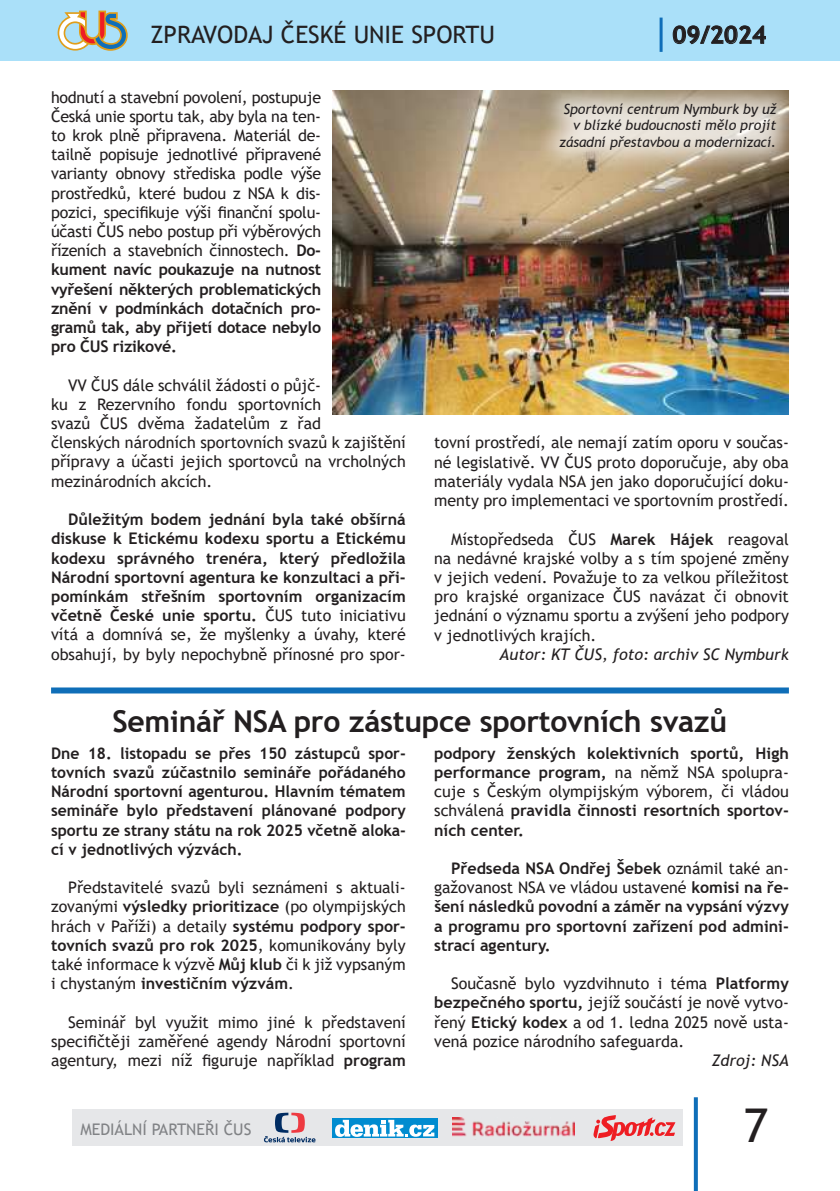
<style>
.page{position:relative;width:840px;height:1191px;background:#fff}
.page>*{position:absolute;margin:0;border:0;box-sizing:border-box;transform-origin:0 0}
.t1{font:46.6px "Trebuchet MS";color:#231f20}
.t2{font:700 30px "Trebuchet MS";letter-spacing:-.01em;color:#231f20}
.t3{font:24px "Trebuchet MS";color:#231f20}
.t4{font:700 24px "Trebuchet MS";color:#231f20}
.t5{font:16px/19.2px "Trebuchet MS";color:#231f20;text-align:justify}
.t6{font:700 16px/19.2px "Trebuchet MS";color:#231f20;text-align:justify}
.t7{font:italic 16px "Trebuchet MS";color:#231f20}
.t8{font:16px "Trebuchet MS";color:#808285}
.t9{font:italic 14px/16.8px "Trebuchet MS";letter-spacing:-.005em;color:#231f20;text-align:right}
.s1{font-weight:700}
.s2{font-weight:400}
</style>
<div class="page">
<div style="left:0;top:0;width:839px;height:61px;background:#aae0f9"></div>
<svg style="left:58px;top:11px;width:70px;height:40px"></svg>
<svg style="left:672px;top:25px;width:93px;height:19px"></svg>
<hr style="left:659px;top:18px;width:3px;height:34px;background:#0f6eb8">
<svg style="left:693px;top:1097px;width:4px;height:94px"></svg>
<div style="left:72px;top:1109px;width:609px;height:36px;background:#e6e7e9"></div>
<div style="left:51px;top:687px;width:737px;height:6px;background:#0f6eb8"></div>
<img style="left:332px;top:91px;width:456px;height:323px">
<div style="left:533px;top:78px;width:269px;height:97px;background:#fff;opacity:.75"></div>
<svg style="left:264px;top:1112px;width:51px;height:30px"></svg>
<img style="left:452px;top:1117px;width:122px;height:20px">
<svg style="left:332px;top:1118px;width:105px;height:20px"></svg>
<svg style="left:335px;top:1119px;width:99px;height:17px"></svg>
<svg style="left:593px;top:1115px;width:82px;height:26px"></svg>
<h3 class="t3" style="left:150px;top:20px;width:346px">ZPRAVODAJ ČESKÉ UNIE SPORTU</h3>
<h3 class="t4" style="left:672px;top:21px;width:95px">09/2024</h3>
<p class="t5" style="left:51px;top:87px;width:271px">hodnutí a stavební povolení, postupuje Česká unie sportu tak, aby byla na ten&shy;to krok plně připravena. Materiál de&shy;tailně popisuje jednotlivé připravené varianty obnovy střediska podle výše prostředků, které budou z NSA k dis&shy;pozici, speci昀椀kuje výši 昀椀nanční spolu&shy;účasti ČUS nebo postup při výběrových řízeních a stavebních činnostech. <span class="s1">Do&shy;kument navíc poukazuje na nutnost vyřešení některých problematických znění v podmínkách dotačních pro&shy;gramů tak, aby přijetí dotace nebylo pro ČUS rizikové.</span></p>
<p class="t5" style="left:51px;top:375px;width:356px;text-align:left;text-indent:17px">VV ČUS dále schválil žádosti o půjč-<br>ku z Rezervního fondu sportovních<br>svazů ČUS dvěma žadatelům z řad<br>členských národních sportovních svazů k zajištění přípravy a účasti jejich sportovců na vrcholných mezinárodních akcích.</p>
<p class="t6" style="left:51px;top:510px;width:356px;text-indent:17px">Důležitým bodem jednání byla také obšírná diskuse k Etickému kodexu sportu a Etickému kodexu správného trenéra, který předložila Národní sportovní agentura ke konzultaci a při&shy;pomínkám střešním sportovním organizacím včetně České unie sportu. <span class="s2">ČUS tuto iniciativu vítá a domnívá se, že myšlenky a úvahy, které obsahují, by byly nepochybně přínosné pro spor-</span></p>
<p class="t9" style="left:559px;top:100px;width:218px">Sportovní centrum Nymburk by už v blízké budoucnosti mělo projít zásadní přestavbou a modernizací.</p>
<p class="t5" style="left:434px;top:433px;width:356px">tovní prostředí, ale nemají zatím oporu v součas&shy;né legislativě. VV ČUS proto doporučuje, aby oba materiály vydala NSA jen jako doporučující doku&shy;menty pro implementaci ve sportovním prostředí.</p>
<p class="t5" style="left:434px;top:529px;width:356px;text-indent:17px">Místopředseda ČUS <span class="s1">Marek Hájek</span> reagoval na nedávné krajské volby a s tím spojené změny v jejich vedení. Považuje to za velkou příležitost pro krajské organizace ČUS navázat či obnovit jednání o významu sportu a zvýšení jeho podpory v jednotlivých krajích.</p>
<p class="t7" style="left:499px;top:644px;width:290px">Autor: KT ČUS, foto: archiv SC Nymburk</p>
<h2 class="t2" style="left:112px;top:703px;width:615px">Seminář NSA pro zástupce sportovních svazů</h2>
<p class="t6" style="left:51px;top:743px;width:356px">Dne 18. listopadu se přes 150 zástupců spor&shy;tovních svazů zúčastnilo semináře pořádaného Národní sportovní agenturou. Hlavním tématem semináře bylo představení plánované podpory sportu ze strany státu na rok 2025 včetně aloka&shy;cí v jednotlivých výzvách.</p>
<p class="t5" style="left:51px;top:877px;width:356px;text-indent:17px">Představitelé svazů byli seznámeni s aktuali&shy;zovanými <span class="s1">výsledky prioritizace</span> (po olympijských hrách v Paříži) a detaily <span class="s1">systému podpory spor&shy;tovních svazů pro rok 2025</span>, komunikovány byly také informace k výzvě <span class="s1">Můj klub</span> či k již vypsaným i chystaným <span class="s1">investičním výzvám</span>.</p>
<p class="t5" style="left:51px;top:1012px;width:356px;text-indent:17px">Seminář byl využit mimo jiné k představení speci昀椀čtěji zaměřené agendy Národní sportovní agentury, mezi níž 昀椀guruje například <span class="s1">program</span></p>
<p class="t6" style="left:434px;top:743px;width:356px">podpory ženských kolektivních sportů, High performance program, <span class="s2">na němž NSA spolupra&shy;cuje s Českým olympijským výborem, či vládou schválená</span> pravidla činnosti resortních sportov&shy;ních center.</p>
<p class="t6" style="left:434px;top:858px;width:356px;text-indent:17px">Předseda NSA Ondřej Šebek <span class="s2">oznámil také an&shy;gažovanost NSA ve vládou ustavené</span> komisi na ře&shy;šení následků povodní a záměr na vypsání výzvy a programu pro sportovní zařízení pod admini&shy;strací agentury.</p>
<p class="t5" style="left:434px;top:973px;width:356px;text-indent:17px">Současně bylo vyzdvihnuto i téma <span class="s1">Platformy bezpečného sportu,</span> jejíž součástí je nově vytvo&shy;řený <span class="s1">Etický kodex</span> a od 1. ledna 2025 nově usta&shy;vená pozice národního safeguarda.</p>
<p class="t7" style="left:711px;top:1050px;width:79px">Zdroj: NSA</p>
<p class="t8" style="left:80px;top:1118px;width:172px">MEDIÁLNÍ PARTNEŘI ČUS</p>
<h1 class="t1" style="left:743px;top:1096px;width:26px">7</h1>
</div>
